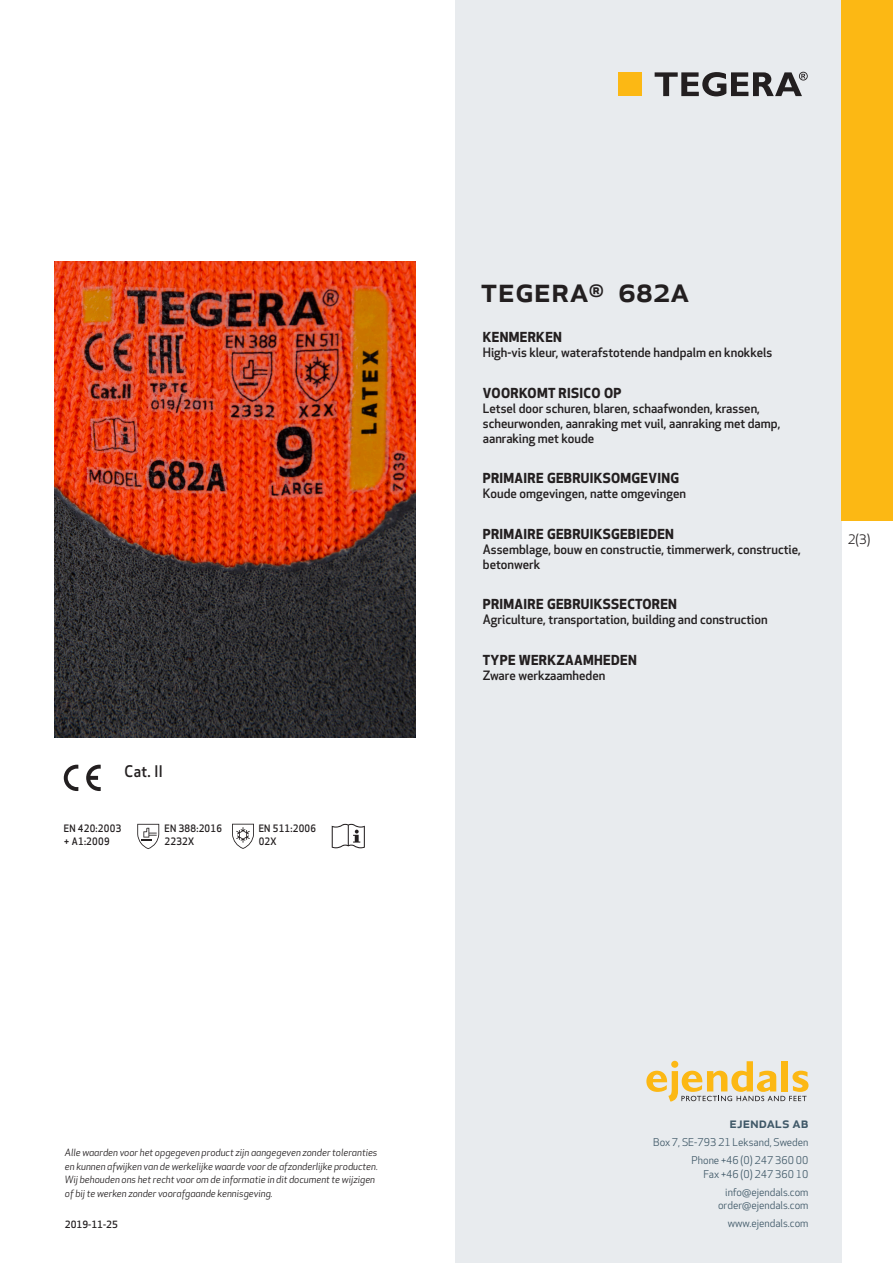
<style>
.page{position:relative;width:893px;height:1263px;background:#fff}
.page>*{position:absolute;margin:0;border:0;box-sizing:border-box;transform-origin:0 0}
.prodname{font:500 34.5px "Apex New";color:#231f20}
.Artikel{font:500 15.6px "Apex New";color:#231f20;scale:.95 1}
.t1{font:500 15px "Apex New";color:#405968}
.Funktion_body{font:700 13.5px "Apex New";letter-spacing:.025em;color:#231f20}
.t2{font:12.75px "Apex New";color:#231f20}
.Funktion_body-2{font:500 12.6px/15px "Apex New";color:#231f20}
.t3{font:10.5px/18px "Apex New";color:#405968;text-align:right}
.Artikel-2{font:500 10.05px/13.2px "Apex New";letter-spacing:.025em;color:#231f20;scale:.95 1}
.t4{font:italic 9.75px/13.5px "Apex New";color:#231f20}
.Sidfot_datum{font:500 9.75px "Apex New";color:#231f20}
</style>
<div class="page">
<div style="left:455px;top:0;width:387px;height:1263px;background:#e8ebee"></div>
<svg style="left:646px;top:1061px;width:162px;height:40px"></svg>
<div style="left:842px;top:0;width:51px;height:520px;background:#fcb814"></div>
<div style="left:618px;top:72px;width:24px;height:24px;background:#fcb814"></div>
<svg style="left:655px;top:72px;width:153px;height:24px"></svg>
<svg style="left:86px;top:765px;width:15px;height:26px"></svg>
<svg style="left:64px;top:765px;width:14px;height:26px"></svg>
<svg style="left:137px;top:824px;width:22px;height:25px"></svg>
<svg style="left:232px;top:824px;width:22px;height:25px"></svg>
<svg style="left:332px;top:824px;width:33px;height:24px"></svg>
<img style="left:54px;top:261px;width:361px;height:477px">
<p class="Artikel" style="left:125px;top:761px;width:42px">Cat. II</p>
<p class="Artikel-2" style="left:64px;top:821px;width:62px">EN 420:2003 + A1:2009</p>
<p class="Artikel-2" style="left:165px;top:821px;width:62px">EN 388:2016<br>2232X</p>
<p class="Artikel-2" style="left:259px;top:821px;width:62px">EN 511:2006<br>02X</p>
<p class="prodname" style="left:480px;top:266px;width:210px">TEGERA<sup>®</sup> 682A</p>
<p class="Funktion_body" style="left:483px;top:327px;width:81px">KENMERKEN</p>
<p class="Funktion_body-2" style="left:483px;top:345px;width:291px">High-vis kleur, waterafstotende handpalm en knokkels</p>
<p class="Funktion_body" style="left:483px;top:383px;width:140px">VOORKOMT RISICO OP</p>
<p class="Funktion_body-2" style="left:483px;top:400px;width:299px">Letsel door schuren, blaren, schaafwonden, krassen, scheurwonden, aanraking met vuil, aanraking met damp, aanraking met koude</p>
<p class="Funktion_body" style="left:483px;top:468px;width:198px">PRIMAIRE GEBRUIKSOMGEVING</p>
<p class="Funktion_body-2" style="left:483px;top:486px;width:205px">Koude omgevingen, natte omgevingen</p>
<p class="Funktion_body" style="left:483px;top:524px;width:193px">PRIMAIRE GEBRUIKSGEBIEDEN</p>
<p class="Funktion_body-2" style="left:483px;top:541px;width:320px">Assemblage, bouw en constructie, timmerwerk, constructie, betonwerk</p>
<p class="Funktion_body" style="left:483px;top:595px;width:196px">PRIMAIRE GEBRUIKSSECTOREN</p>
<p class="Funktion_body-2" style="left:483px;top:612px;width:286px">Agriculture, transportation, building and construction</p>
<p class="Funktion_body" style="left:483px;top:650px;width:155px">TYPE WERKZAAMHEDEN</p>
<p class="Funktion_body-2" style="left:483px;top:668px;width:124px">Zware werkzaamheden</p>
<p class="t2" style="left:848px;top:531px;width:24px">2(3)</p>
<p class="t4" style="left:65px;top:1146px;width:315px">Alle waarden voor het opgegeven product zijn aangegeven zonder toleranties en kunnen afwijken van de werkelijke waarde voor de afzonderlijke producten.<br>Wij behouden ons het recht voor om de informatie in dit document te wijzigen of bij te werken zonder voorafgaande kennisgeving.</p>
<p class="Sidfot_datum" style="left:65px;top:1218px;width:54px">2019-11-25</p>
<p class="t1" style="left:729px;top:1113px;width:80px">ejendals ab</p>
<p class="t3" style="left:653px;top:1133px;width:157px">Box 7, SE-793 21 Leksand, Sweden<br>Phone +46 (0) 247 360 00</p>
<p class="t3" style="left:703px;top:1165px;width:107px">Fax +46 (0) 247 360 10 info@ejendals.com</p>
<p class="t3" style="left:718px;top:1196px;width:92px">order@ejendals.com</p>
<p class="t3" style="left:728px;top:1215px;width:82px">www.ejendals.com</p>
</div>
